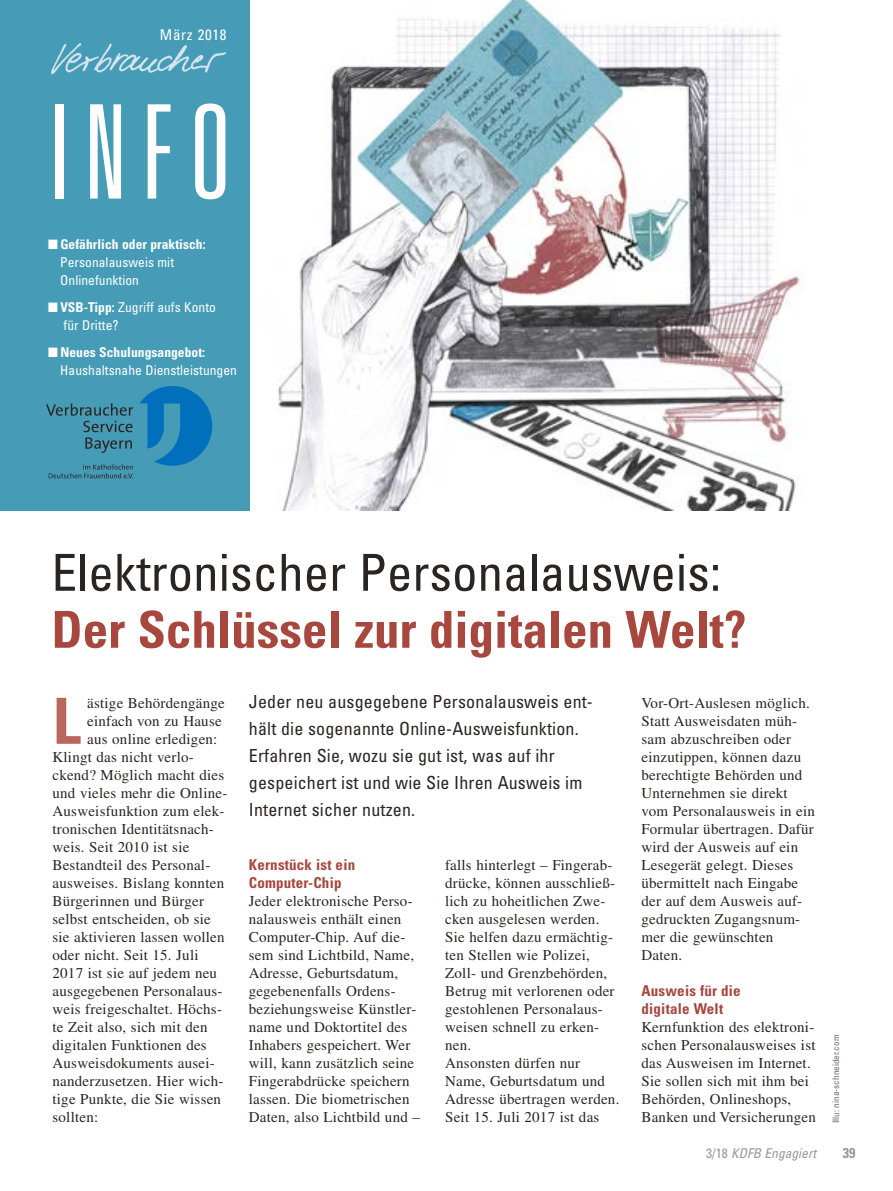
<style>
.page{position:relative;width:893px;height:1191px;background:#fff}
.page>*{position:absolute;margin:0;border:0;box-sizing:border-box;transform-origin:0 0}
.t1{font:300 ultra-condensed 130.5px "Univers LT";color:#fff}
.t2{font:700 condensed 63.75px "Univers LT";color:#b9665c}
.t3{font:condensed 51px "Univers LT";color:#2a2521}
.t4{font:700 condensed 51px "Univers LT";color:#a7473e}
.t5{font:condensed 18px/27px "Univers LT";letter-spacing:.01em;color:#2a2521}
.t6{font:15px/18px "Times LT";letter-spacing:.015em;color:#2a2521}
.t7{font:700 condensed 15px/18px "Univers LT";letter-spacing:.015em;color:#a7473e}
.t8{font:condensed 15px "Univers LT";letter-spacing:.045em;color:#fff}
.t9{font:700 condensed 14.25px "Univers LT";color:#9a9897}
.t10{font:condensed 13.5px/18px "Univers LT";letter-spacing:.005em;color:#fff}
.t11{font:italic condensed 13.5px "Univers LT";color:#9a9897}
.t12{font:condensed 9px "Univers LT";letter-spacing:.01em;color:#6f6c6b}
.s1{font-weight:700}
.s2{color:#a74739}
.s3{font-style:normal}
</style>
<div class="page">
<div style="left:0;top:0;width:893px;height:510px;background:#469cb7"></div>
<div style="left:250px;top:0;width:643px;height:510px;background:#fff"></div>
<img style="left:277px;top:0;width:523px;height:510px">
<img style="left:51px;top:43px;width:176px;height:32px">
<svg style="left:46px;top:403px;width:87px;height:50px"></svg>
<svg style="left:49px;top:464px;width:84px;height:14px"></svg>
<svg style="left:139px;top:386px;width:73px;height:80px"></svg>
<p class="t8" style="left:160px;top:30px;width:68px">März 2018</p>
<h1 class="t1" style="left:48px;top:104px;width:185px">INFO</h1>
<p class="t10" style="left:60px;top:236px;width:147px;text-indent:-12px">■ <span class="s1">Gefährlich oder praktisch:<br></span>Personalausweis mit<br>Onlinefunktion</p>
<p class="t10" style="left:64px;top:299px;width:154px;text-indent:-15px">■ <span class="s1">VSB-Tipp:</span> Zugriff aufs Konto für Dritte?</p>
<p class="t10" style="left:60px;top:344px;width:178px;text-indent:-12px">■ <span class="s1">Neues Schulungsangebot:<br></span>Haushaltsnahe Dienstleistungen</p>
<h3 class="t3" style="left:51px;top:554px;width:671px">Elektronischer Personalausweis:</h3>
<h3 class="t4" style="left:51px;top:611px;width:696px">Der Schlüssel zur digitalen Welt?</h3>
<p class="t5" style="left:249px;top:689px;width:346px">Jeder neu ausgegebene Personalausweis ent&shy;hält die sogenannte Online-Ausweisfunktion.<br>Erfahren Sie, wozu sie gut ist, was auf ihr gespeichert ist und wie Sie Ihren Ausweis im Internet sicher nutzen.</p>
<p class="t6" style="left:641px;top:693px;width:175px">Vor-Ort-Auslesen möglich.<br>Statt Ausweisdaten müh&shy;sam abzuschreiben oder einzutippen, können dazu berechtigte Be hörden und<br>Unternehmen sie direkt vom Personalausweis in ein<br>Formular übertragen. Dafür wird der Ausweis auf ein<br>Lesegerät gelegt. Dieses übermittelt nach Eingabe der auf dem Ausweis auf&shy;gedruckten Zugangsnum&shy;mer die gewünschten<br>Daten.</p>
<p class="t7" style="left:641px;top:982px;width:101px">Ausweis für die digitale Welt</p>
<p class="t6" style="left:641px;top:1017px;width:176px">Kernfunktion des elektroni&shy;schen Personalausweises ist das Ausweisen im Internet.<br>Sie sollen sich mit ihm bei<br>Behörden, Onlineshops,<br>Banken und Versicherungen</p>
<h2 class="t2" style="left:53px;top:698px;width:30px">L</h2>
<p class="t6" style="left:87px;top:693px;width:139px">ästige Behördengänge</p>
<p class="t6" style="left:87px;top:711px;width:136px">einfach von zu Hause</p>
<p class="t6" style="left:87px;top:729px;width:132px">aus online erledigen:</p>
<p class="t6" style="left:53px;top:747px;width:143px">Klingt das nicht verlo-</p>
<p class="t6" style="left:53px;top:765px;width:173px">ckend? Möglich macht dies</p>
<p class="t6" style="left:53px;top:783px;width:176px">und vieles mehr die Online-</p>
<p class="t6" style="left:53px;top:801px;width:173px">Ausweisfunktion zum elek-</p>
<p class="t6" style="left:53px;top:819px;width:163px">tronischen Identitätsnach-</p>
<p class="t6" style="left:53px;top:837px;width:138px">weis. Seit 2010 ist sie</p>
<p class="t6" style="left:53px;top:855px;width:159px">Bestandteil des Personal-</p>
<p class="t6" style="left:53px;top:873px;width:173px">ausweises. Bislang konnten</p>
<p class="t6" style="left:53px;top:891px;width:153px">Bürgerinnen und Bürger</p>
<p class="t6" style="left:53px;top:909px;width:160px">selbst entscheiden, ob sie</p>
<p class="t6" style="left:53px;top:927px;width:174px">sie aktivieren lassen wollen</p>
<p class="t6" style="left:53px;top:945px;width:148px">oder nicht. Seit 15. Juli</p>
<p class="t6" style="left:53px;top:963px;width:166px">2017 ist sie auf jedem neu</p>
<p class="t6" style="left:53px;top:981px;width:172px">ausgegebenen Personalaus-</p>
<p class="t6" style="left:53px;top:999px;width:171px">weis freige schaltet. Höchs-</p>
<p class="t6" style="left:53px;top:1017px;width:156px">te Zeit also, sich mit den</p>
<p class="t6" style="left:53px;top:1035px;width:156px">digitalen Funktionen des</p>
<p class="t6" style="left:53px;top:1053px;width:164px">Ausweisdokuments ausei-</p>
<p class="t6" style="left:53px;top:1071px;width:172px">nanderzusetzen. Hier wich-</p>
<p class="t6" style="left:53px;top:1089px;width:170px">tige Punkte, die Sie wissen</p>
<p class="t6" style="left:53px;top:1107px;width:47px">sollten:</p>
<p class="t7" style="left:249px;top:856px;width:108px">Kernstück ist ein<br>Computer-Chi<span class="s2">p</span></p>
<p class="t6" style="left:249px;top:891px;width:173px">Jeder elektronische Perso&shy;nalausweis enthält einen<br>Computer-Chip. Auf die&shy;sem sind Lichtbild, Name,<br>Adresse, Geburtsdatum, gegebenenfalls Ordens&shy;beziehungsweise Künstler&shy;name und Doktortitel des<br>Inhabers gespeichert. Wer will, kann zusätzlich seine<br>Fingerabdrücke speichern lassen. Die biometrischen<br>Daten, also Lichtbild und –</p>
<p class="t6" style="left:445px;top:855px;width:176px">falls hinterlegt – Fingerab&shy;drücke, können ausschließ&shy;lich zu hoheitlichen Zwe&shy;cken ausgelesen werden.<br>Sie helfen dazu ermächtig&shy;ten Stellen wie Polizei,<br>Zoll- und Grenzbehörden,<br>Betrug mit verlorenen oder gestohlenen Personalaus&shy;weisen schnell zu erken&shy;nen.<br>Ansonsten dürfen nur<br>Name, Geburtsdatum und<br>Adresse übertragen werden.<br>Seit 15. Juli 2017 ist das</p>
<p class="t12" style="left:833px;top:1123px;width:90px;rotate:-90deg">Illu: nina-schneider.com</p>
<p class="t11" style="left:706px;top:1148px;width:112px"><span class="s3">3/18</span> KDFB Engagiert</p>
<p class="t9" style="left:843px;top:1147px;width:14px">39</p>
</div>
